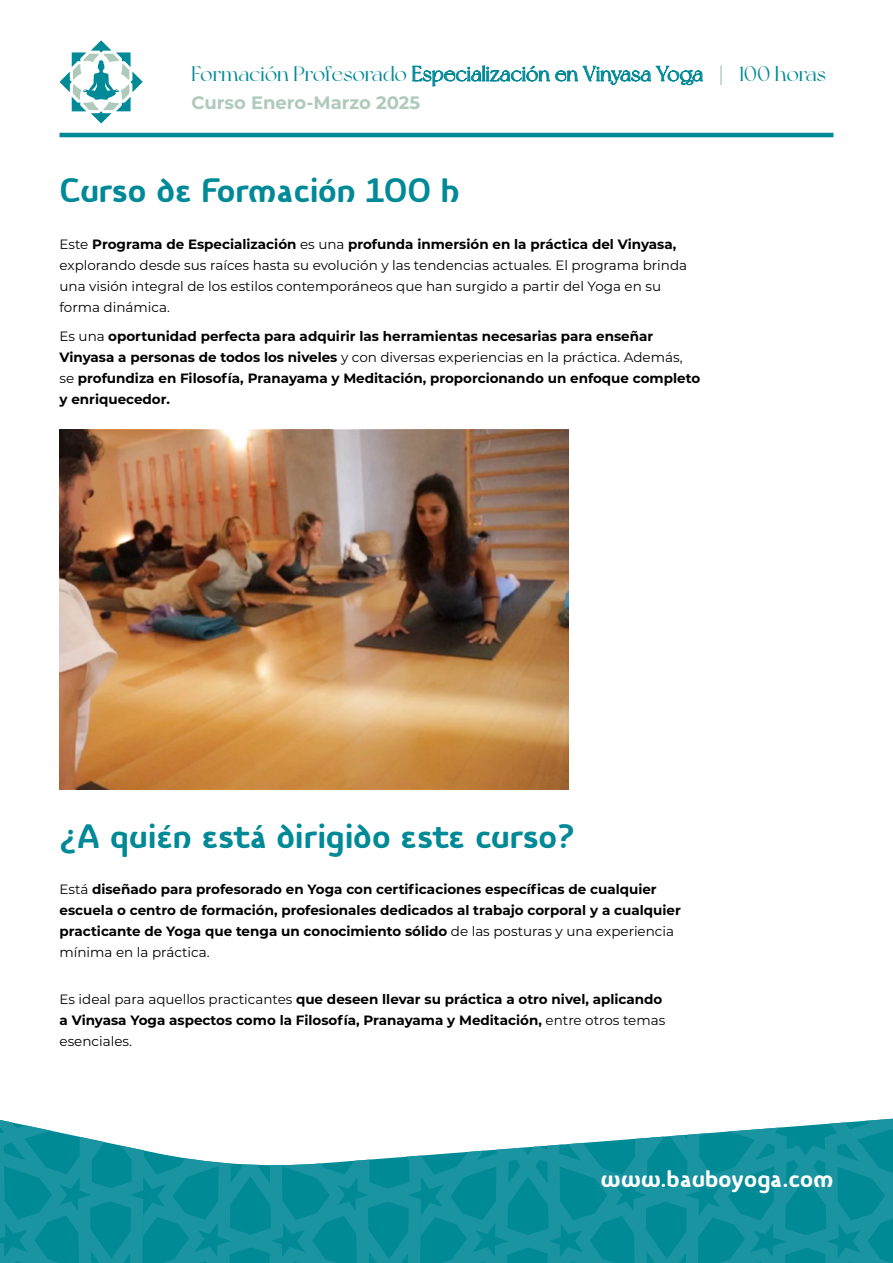
<style>
.page{position:relative;width:893px;height:1263px;background:#fff}
.page>*{position:absolute;margin:0;border:0;box-sizing:border-box;transform-origin:0 0}
.t1{font:700 36px "Vulgat";letter-spacing:-.015em;color:#008996}
.t2{font:700 25.5px "Vulgat";letter-spacing:-.015em;color:#fff}
.t3{font:21px "New York";color:#008996}
.t4{font:700 18px "Montserrat";color:#afcaba}
.t5{font:700 13.5px/21px "Montserrat";color:#000}
.t6{font:13.5px/21px "Montserrat";color:#000}
.s1{font-family:"Montserrat Alternates";color:#afcaba}
.s2{font-weight:700}
.s3{font-weight:400}
</style>
<div class="page">
<hr style="left:60px;top:133px;width:773px;height:4px;background:#008996">
<svg style="left:60px;top:40px;width:83px;height:84px"></svg>
<img style="left:60px;top:430px;width:509px;height:359px">
<svg style="left:0;top:1118px;width:893px;height:145px"></svg>
<h3 class="t3" style="left:192px;top:61px;width:636px">Formación Profesorado Especialización en Vinyasa Yoga <span class="s1">|</span> 100 horas</h3>
<h3 class="t4" style="left:192px;top:90px;width:230px">Curso Enero-Marzo 2025</h3>
<h1 class="t1" style="left:60px;top:170px;width:402px">Curso de Formación 100 h</h1>
<p class="t6" style="left:60px;top:233px;width:629px">Este <span class="s2">Programa de Especialización</span> es una <span class="s2">profunda inmersión en la práctica del Vinyasa, </span>explorando desde sus raíces hasta su evolución y las tendencias actuales. El programa brinda una visión integral de los estilos contemporáneos que han surgido a partir del Yoga en su forma dinámica.</p>
<p class="t5" style="left:60px;top:325px;width:642px"><span class="s3">Es una</span> oportunidad perfecta para adquirir las herramientas necesarias para enseñar Vinyasa a personas de todos los niveles <span class="s3">y con diversas experiencias en la práctica. Además, se</span> profundiza en Filosofía, Pranayama y Meditación, proporcionando un enfoque completo y enriquecedor.</p>
<h1 class="t1" style="left:60px;top:815px;width:517px">¿A quién está dirigido este curso?</h1>
<p class="t5" style="left:60px;top:878px;width:623px"><span class="s3">Está</span> diseñado para profesorado en Yoga con certificaciones específicas de cualquier escuela o centro de formación, profesionales dedicados al trabajo corporal y a cualquier practicante de Yoga que tenga un conocimiento sólido <span class="s3">de las posturas y una experiencia mínima en la práctica.</span></p>
<p class="t5" style="left:60px;top:988px;width:607px"><span class="s3">Es ideal para aquellos practicantes</span> que deseen llevar su práctica a otro nivel, aplicando a Vinyasa Yoga aspectos como la Filosofía, Pranayama y Meditación, <span class="s3">entre otros temas esenciales.</span></p>
<h2 class="t2" style="left:601px;top:1164px;width:234px">www.bauboyoga.com</h2>
</div>
